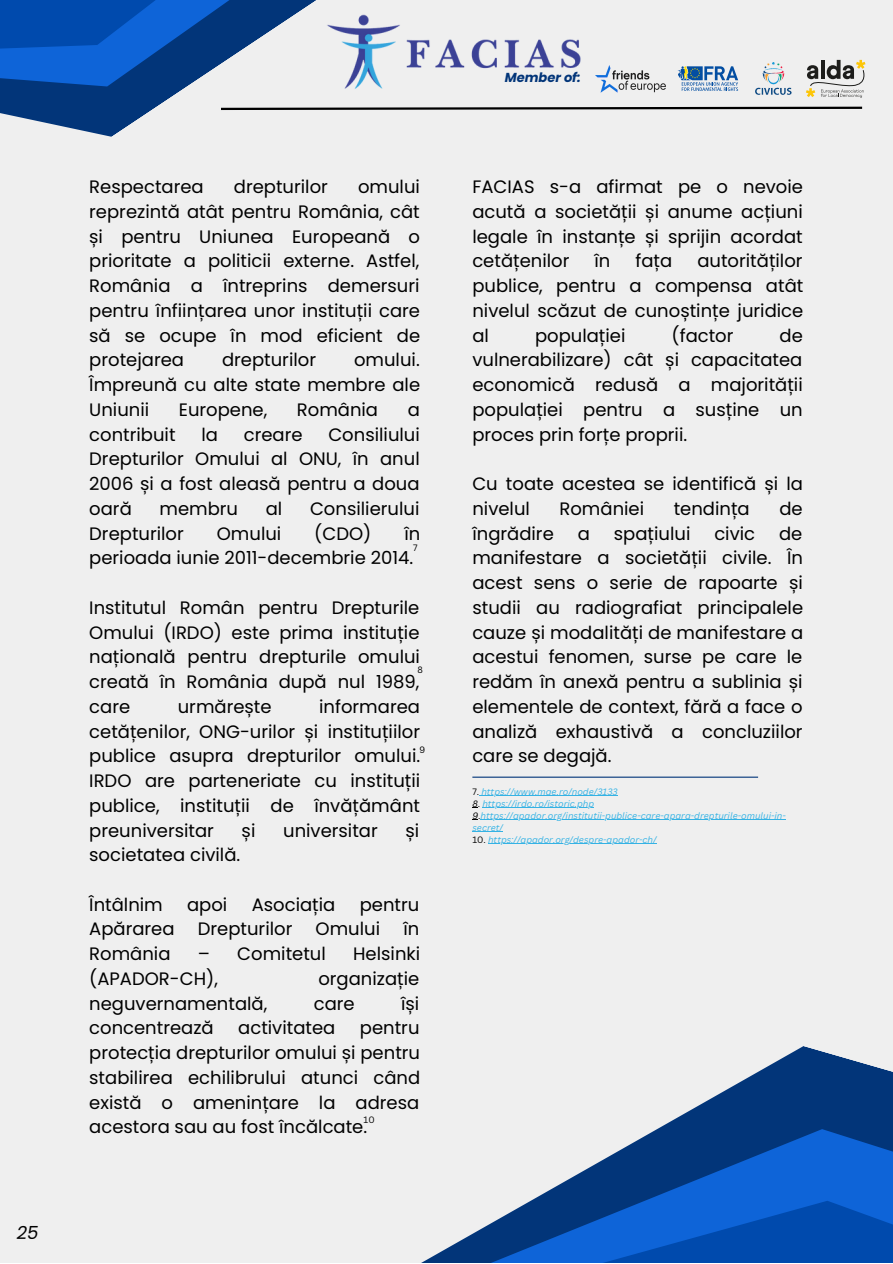
<style>
.page{position:relative;width:893px;height:1264px;background:#fff}
.page>*{position:absolute;margin:0;border:0;box-sizing:border-box;transform-origin:0 0}
.t1{font:18px/24.8px "Poppins";color:#000;text-align:justify}
.t2{font:italic 18px "Poppins";color:#000}
.t3{font:italic 700 13.05px "Poppins";color:#023579}
.t4{font:italic 9px/12px "Canva Sans";color:#34b2e4}
.t5{font:9px "Canva Sans";color:#000}
.s1{font-style:normal;color:#000}
.s2{color:#000}
</style>
<div class="page">
<div style="left:0;top:0;width:892px;height:1262px;background:#efefef"></div>
<svg style="left:0;top:0;width:316px;height:137px"></svg>
<svg style="left:219px;top:105px;width:644px;height:6px"></svg>
<svg style="left:423px;top:1058px;width:469px;height:204px"></svg>
<hr style="left:479px;top:795px;width:138px;height:1px;background:#34b2e4">
<hr style="left:482px;top:807px;width:112px;height:1px;background:#34b2e4">
<hr style="left:480px;top:819px;width:306px;height:1px;background:#34b2e4">
<hr style="left:472px;top:831px;width:31px;height:1px;background:#34b2e4">
<hr style="left:488px;top:843px;width:168px;height:1px;background:#34b2e4">
<hr style="left:472px;top:776px;width:286px;height:1px;background:#023579">
<svg style="left:806px;top:60px;width:59px;height:38px"></svg>
<img style="left:755px;top:62px;width:37px;height:33px">
<img style="left:611px;top:70px;width:55px;height:22px">
<svg style="left:677px;top:66px;width:61px;height:25px"></svg>
<img style="left:327px;top:14px;width:284px;height:79px">
<p class="t2" style="left:17px;top:1220px;width:23px">25</p>
<p class="t1" style="left:89px;top:174px;width:332px;text-indent:269px">omului reprezintă atât pentru România, cât și pentru Uniunea Europeană o prioritate a politicii externe. Astfel, România a întreprins demersuri pentru înființarea unor instituții care să se ocupe în mod eficient de protejarea</p>
<p class="t1" style="left:89px;top:174px;width:116px">Respectarea</p>
<p class="t1" style="left:234px;top:174px;width:96px">drepturilor</p>
<p class="t1" style="left:89px;top:348px;width:332px;text-indent:265px">omului.<br>Împreună cu alte state membre ale Uniunii</p>
<p class="t1" style="left:222px;top:348px;width:96px">drepturilor</p>
<p class="t1" style="left:179px;top:397px;width:90px">Europene,</p>
<p class="t1" style="left:297px;top:397px;width:83px">România</p>
<p class="t1" style="left:407px;top:397px;width:14px">a</p>
<p class="t1" style="left:89px;top:422px;width:88px">contribuit</p>
<p class="t1" style="left:201px;top:422px;width:18px">la</p>
<p class="t1" style="left:244px;top:422px;width:60px">creare</p>
<p class="t1" style="left:89px;top:422px;width:332px;text-indent:239px">Consiliului Drepturilor Omului al ONU, în anul 2006 și a fost aleasă pentru a doua oară</p>
<p class="t1" style="left:159px;top:496px;width:80px">membru</p>
<p class="t1" style="left:266px;top:496px;width:18px">al</p>
<p class="t1" style="left:310px;top:496px;width:111px">Consilierului</p>
<p class="t1" style="left:89px;top:521px;width:96px">Drepturilor</p>
<p class="t1" style="left:217px;top:521px;width:66px">Omului</p>
<p class="t1" style="left:314px;top:521px;width:59px">(CDO)</p>
<p class="t1" style="left:89px;top:521px;width:332px;text-indent:315px">în perioada iunie 2011-decembrie 2014.</p>
<p class="t1" style="left:89px;top:595px;width:332px">Institutul Român pentru Drepturile Omului (IRDO) este prima instituție națională pentru drepturile omului creată în România după nul 1989, care</p>
<p class="t5" style="left:413px;top:541px;width:6px">7</p>
<p class="t5" style="left:417px;top:664px;width:7px">8</p>
<p class="t1" style="left:89px;top:694px;width:332px;text-indent:230px">informarea cetățenilor, ONG-urilor și instituțiilor publice asupra drepturilor omului.<br>IRDO are parteneriate cu instituții publice, instituții de învățământ preuniversitar</p>
<p class="t1" style="left:178px;top:694px;width:95px">urmărește</p>
<p class="t5" style="left:419px;top:743px;width:7px">9</p>
<p class="t1" style="left:242px;top:817px;width:15px">și</p>
<p class="t1" style="left:283px;top:817px;width:96px">universitar</p>
<p class="t1" style="left:405px;top:817px;width:15px">și</p>
<p class="t1" style="left:89px;top:842px;width:152px">societatea civilă.</p>
<p class="t1" style="left:89px;top:892px;width:75px">Întâlnim</p>
<p class="t1" style="left:187px;top:892px;width:42px">apoi</p>
<p class="t1" style="left:252px;top:892px;width:85px">Asociația</p>
<p class="t1" style="left:359px;top:892px;width:61px">pentru</p>
<p class="t1" style="left:89px;top:916px;width:87px">Apărarea</p>
<p class="t1" style="left:198px;top:916px;width:96px">Drepturilor</p>
<p class="t1" style="left:315px;top:916px;width:66px">Omului</p>
<p class="t1" style="left:403px;top:916px;width:17px">în</p>
<p class="t1" style="left:89px;top:941px;width:83px">România</p>
<p class="t1" style="left:198px;top:941px;width:129px">– Comitetul</p>
<p class="t1" style="left:353px;top:941px;width:69px">Helsinki</p>
<p class="t1" style="left:89px;top:966px;width:130px">(APADOR-CH),</p>
<p class="t1" style="left:318px;top:966px;width:102px">organizație</p>
<p class="t1" style="left:89px;top:991px;width:179px">neguvernamentală,</p>
<p class="t1" style="left:314px;top:991px;width:42px">care</p>
<p class="t1" style="left:401px;top:991px;width:20px">își</p>
<p class="t1" style="left:89px;top:1015px;width:126px">concentrează</p>
<p class="t1" style="left:238px;top:1015px;width:99px">activitatea</p>
<p class="t1" style="left:89px;top:1015px;width:332px;text-indent:270px">pentru protecția drepturilor omului și pentru stabilirea echilibrului atunci când există o amenințare la adresa acestora sau au fost încălcate.</p>
<p class="t5" style="left:363px;top:1113px;width:13px">10</p>
<p class="t3" style="left:504px;top:68px;width:77px">Member of:</p>
<p class="t1" style="left:472px;top:174px;width:332px">FACIAS s-a afirmat pe o nevoie acută a societății și anume acțiuni legale în instanțe și sprijin acordat cetățenilor</p>
<p class="t1" style="left:594px;top:249px;width:17px">în</p>
<p class="t1" style="left:635px;top:249px;width:38px">fața</p>
<p class="t1" style="left:472px;top:249px;width:332px;text-indent:225px">autorităților publice, pentru a compensa atât nivelul scăzut de cunoștințe juridice al</p>
<p class="t1" style="left:535px;top:323px;width:92px">populației</p>
<p class="t1" style="left:671px;top:323px;width:63px">(factor</p>
<p class="t1" style="left:472px;top:323px;width:332px;text-indent:307px">de vulnerabilizare) cât și capacitatea economică redusă a majorității populației pentru a susține un proces prin forțe proprii.</p>
<p class="t1" style="left:472px;top:471px;width:332px">Cu toate acestea se identifică și la nivelul</p>
<p class="t1" style="left:559px;top:496px;width:86px">României</p>
<p class="t1" style="left:673px;top:496px;width:78px">tendința</p>
<p class="t1" style="left:779px;top:496px;width:25px">de</p>
<p class="t1" style="left:472px;top:521px;width:83px">îngrădire</p>
<p class="t1" style="left:577px;top:521px;width:14px">a</p>
<p class="t1" style="left:613px;top:521px;width:78px">spațiului</p>
<p class="t1" style="left:714px;top:521px;width:42px">civic</p>
<p class="t1" style="left:472px;top:521px;width:332px;text-indent:307px">de manifestare a societății civile. În acest sens o serie de rapoarte și studii au radiografiat principalele cauze și modalități de manifestare a acestui fenomen, surse pe care le redăm în anexă pentru a sublinia și elementele de context, fără a face o analiză exhaustivă a concluziilor care se degajă.</p>
<p class="t4" style="left:472px;top:785px;width:147px"><span class="s1">7.</span> https://www.mae.ro/node/3133</p>
<p class="t4" style="left:472px;top:797px;width:123px"><span class="s2">8</span><span class="s1">.</span> https://irdo.ro/istoric.php</p>
<p class="t4" style="left:472px;top:809px;width:315px"><span class="s2">9</span><span class="s1">.</span>https://apador.org/institutii-publice-care-apara-drepturile-omului-in&shy;secret/</p>
<p class="t4" style="left:472px;top:833px;width:186px"><span class="s1">10.</span> https://apador.org/despre-apador-ch/</p>
</div>
